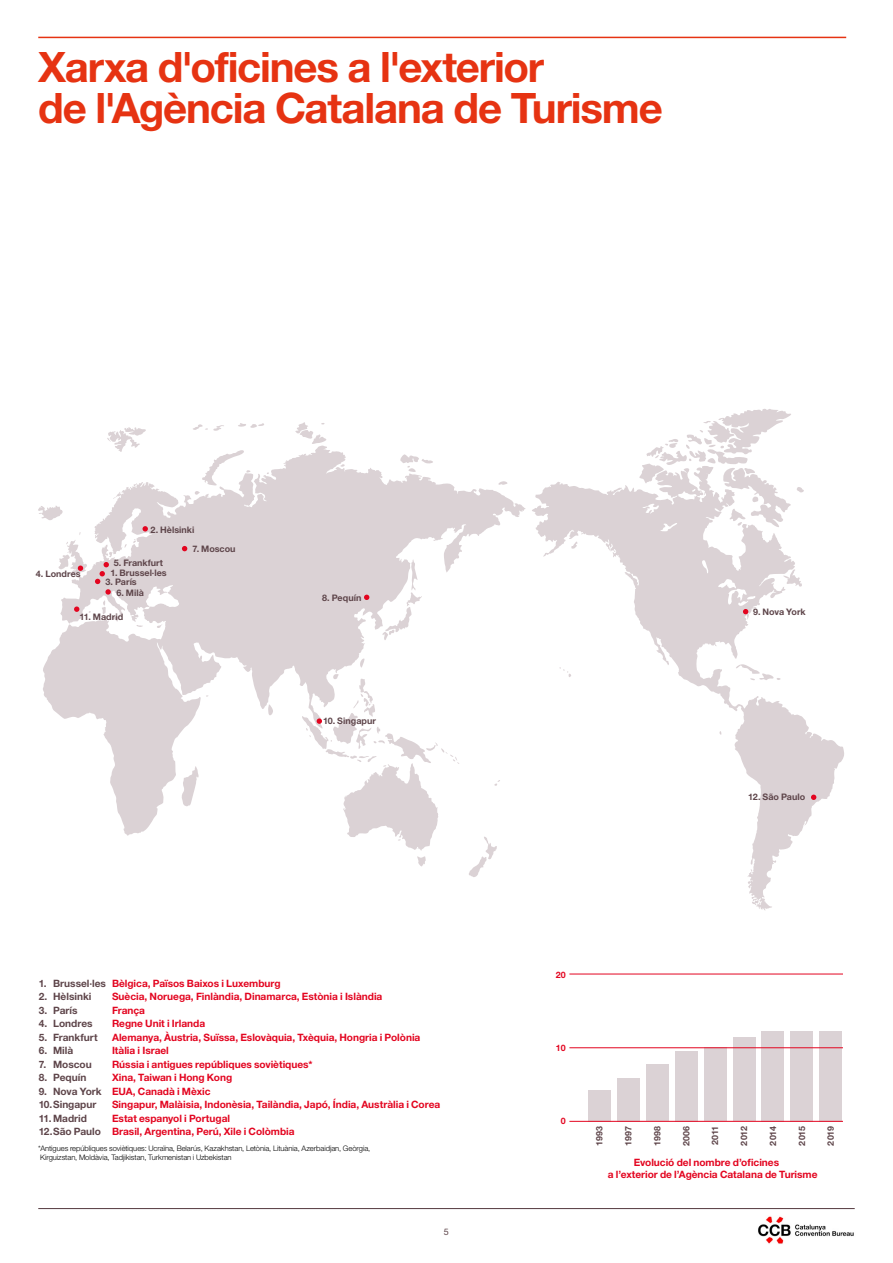
<style>
.page{position:relative;width:893px;height:1263px;background:#fff}
.page>*{position:absolute;margin:0;border:0;box-sizing:border-box;transform-origin:0 0}
.TITOL{font:700 42px/40.5px "Helvetica Neue LT Std";letter-spacing:-.03em;color:#e63312}
.LISTA{font:700 10.2px/12.3px "Helvetica Neue LT Std";color:#e30520}
.LISTA-2{font:700 10.2px "Helvetica Neue LT Std";color:#5e454a}
.LISTA-3{font:700 9px "Helvetica Neue LT Std";color:#5e454a}
.t1{font:9px "Helvetica Neue LT Std";color:#5e454a}
.petit{font:700 8.85px "Helvetica Neue LT Std";letter-spacing:-.01em;color:#5e454a}
.petit-2{font:700 8.85px "Helvetica Neue LT Std";color:#e30520}
.FONT{font:300 7.65px/9.4px "Helvetica Neue LT Std";letter-spacing:-.005em;color:#000}
.LISTA-4{font:300 6.75px "Helvetica Neue LT Std";letter-spacing:-.005em;color:#000}
</style>
<div class="page">
<hr style="left:38px;top:1208px;width:817px;height:1px;background:#5e454a">
<img style="left:758px;top:1216px;width:96px;height:28px">
<hr style="left:38px;top:37px;width:808px;height:1px;background:#e63312">
<div style="left:819px;top:1031px;width:23px;height:90px;background:#dbd2d5"></div>
<div style="left:588px;top:1090px;width:23px;height:31px;background:#dbd2d5"></div>
<div style="left:646px;top:1064px;width:22px;height:57px;background:#dbd2d5"></div>
<div style="left:617px;top:1078px;width:23px;height:43px;background:#dbd2d5"></div>
<div style="left:675px;top:1051px;width:22px;height:70px;background:#dbd2d5"></div>
<div style="left:704px;top:1047px;width:22px;height:74px;background:#dbd2d5"></div>
<div style="left:733px;top:1037px;width:22px;height:84px;background:#dbd2d5"></div>
<div style="left:762px;top:1031px;width:22px;height:90px;background:#dbd2d5"></div>
<div style="left:791px;top:1031px;width:22px;height:90px;background:#dbd2d5"></div>
<hr style="left:569px;top:974px;width:274px;height:1px;background:#e30520">
<hr style="left:569px;top:1121px;width:274px;height:1px;background:#e30520">
<hr style="left:569px;top:1047px;width:274px;height:1px;background:#e30520">
<svg style="left:238px;top:423px;width:26px;height:5px"></svg>
<svg style="left:43px;top:445px;width:483px;height:391px"></svg>
<svg style="left:148px;top:730px;width:15px;height:43px"></svg>
<svg style="left:190px;top:586px;width:20px;height:36px"></svg>
<svg style="left:218px;top:587px;width:8px;height:11px"></svg>
<svg style="left:254px;top:587px;width:14px;height:7px"></svg>
<svg style="left:322px;top:553px;width:14px;height:17px"></svg>
<svg style="left:107px;top:427px;width:39px;height:25px"></svg>
<svg style="left:194px;top:449px;width:57px;height:47px"></svg>
<svg style="left:193px;top:424px;width:31px;height:7px"></svg>
<svg style="left:295px;top:422px;width:31px;height:22px"></svg>
<svg style="left:340px;top:464px;width:5px;height:3px"></svg>
<svg style="left:399px;top:454px;width:34px;height:18px"></svg>
<svg style="left:497px;top:481px;width:11px;height:4px"></svg>
<svg style="left:382px;top:559px;width:40px;height:81px"></svg>
<svg style="left:359px;top:658px;width:6px;height:10px"></svg>
<svg style="left:268px;top:704px;width:5px;height:12px"></svg>
<svg style="left:181px;top:765px;width:18px;height:42px"></svg>
<svg style="left:469px;top:837px;width:28px;height:40px"></svg>
<svg style="left:494px;top:779px;width:6px;height:7px"></svg>
<svg style="left:181px;top:654px;width:7px;height:4px"></svg>
<svg style="left:532px;top:482px;width:312px;height:428px"></svg>
<svg style="left:745px;top:525px;width:4px;height:3px"></svg>
<svg style="left:750px;top:673px;width:31px;height:8px"></svg>
<svg style="left:719px;top:730px;width:3px;height:5px"></svg>
<svg style="left:638px;top:409px;width:166px;height:94px"></svg>
<svg style="left:783px;top:569px;width:19px;height:18px"></svg>
<svg style="left:563px;top:669px;width:8px;height:9px"></svg>
<svg style="left:747px;top:595px;width:9px;height:5px"></svg>
<svg style="left:38px;top:505px;width:110px;height:122px"></svg>
<svg style="left:182px;top:546px;width:5px;height:5px"></svg>
<svg style="left:364px;top:595px;width:5px;height:5px"></svg>
<svg style="left:302px;top:674px;width:158px;height:192px"></svg>
<svg style="left:743px;top:609px;width:5px;height:5px"></svg>
<svg style="left:811px;top:794px;width:5px;height:6px"></svg>
<p class="TITOL" style="left:38px;top:46px;width:626px">Xarxa d'oficines a l'exterior<br>de l'Agència Catalana de Turisme</p>
<p class="LISTA-3" style="left:36px;top:569px;width:46px">4. Londres</p>
<p class="LISTA-3" style="left:151px;top:524px;width:45px">2. Hèlsinki</p>
<p class="LISTA-3" style="left:192px;top:544px;width:45px">7. Moscou</p>
<p class="LISTA-3" style="left:114px;top:558px;width:51px">5. Frankfurt</p>
<p class="LISTA-3" style="left:116px;top:587px;width:29px">6. Milà</p>
<p class="LISTA-3" style="left:110px;top:567px;width:58px">1. Brussel·les</p>
<p class="LISTA-3" style="left:106px;top:576px;width:33px">3. París</p>
<p class="LISTA-4" style="left:95px;top:582px;width:23px">3. París</p>
<p class="LISTA-3" style="left:80px;top:612px;width:45px">11. Madrid</p>
<p class="LISTA-3" style="left:322px;top:592px;width:41px">8. Pequín</p>
<p class="LISTA-3" style="left:323px;top:715px;width:54px">10. Singapur</p>
<p class="LISTA" style="left:112px;top:976px;width:170px">Bèlgica, Països Baixos i Luxemburg</p>
<p class="LISTA" style="left:112px;top:990px;width:272px">Suècia, Noruega, Finlàndia, Dinamarca, Estònia i Islàndia</p>
<p class="LISTA" style="left:112px;top:1004px;width:35px">França</p>
<p class="LISTA" style="left:112px;top:1017px;width:95px">Regne Unit i Irlanda</p>
<p class="LISTA" style="left:112px;top:1031px;width:310px">Alemanya, Àustria, Suïssa, Eslovàquia, Txèquia, Hongria i Polònia</p>
<p class="LISTA" style="left:112px;top:1044px;width:58px">Itàlia i Israel</p>
<p class="LISTA" style="left:112px;top:1058px;width:202px">Rússia i antigues repúbliques soviètiques*</p>
<p class="LISTA" style="left:112px;top:1071px;width:122px">Xina, Taiwan i Hong Kong</p>
<p class="LISTA" style="left:112px;top:1085px;width:100px">EUA, Canadà i Mèxic</p>
<p class="LISTA" style="left:112px;top:1098px;width:330px">Singapur, Malàisia, Indonèsia, Tailàndia, Japó, Índia, Austràlia i Corea</p>
<p class="LISTA" style="left:112px;top:1112px;width:120px">Estat espanyol i Portugal</p>
<p class="LISTA" style="left:112px;top:1125px;width:184px">Brasil, Argentina, Perú, Xile i Colòmbia</p>
<p class="FONT" style="left:38px;top:1143px;width:334px">*Antigues repúbliques soviètiques: Ucraïna, Belarús, Kazakhstan, Letònia, Lituània, Azerbaidjan, Geòrgia,<br>Kirguizstan, Moldàvia, Tadjikistan, Turkmenistan i Uzbekistan</p>
<p class="LISTA-2" style="left:39px;top:977px;width:69px">1. Brussel·les</p>
<p class="LISTA-2" style="left:39px;top:990px;width:54px">2. Hèlsinki</p>
<p class="LISTA-2" style="left:39px;top:1004px;width:40px">3. París</p>
<p class="LISTA-2" style="left:39px;top:1017px;width:55px">4. Londres</p>
<p class="LISTA-2" style="left:39px;top:1031px;width:60px">5. Frankfurt</p>
<p class="LISTA-2" style="left:39px;top:1044px;width:36px">6. Milà</p>
<p class="LISTA-2" style="left:39px;top:1058px;width:54px">7. Moscou</p>
<p class="LISTA-2" style="left:39px;top:1071px;width:49px">8. Pequín</p>
<p class="LISTA-2" style="left:39px;top:1085px;width:64px">9. Nova York</p>
<p class="LISTA-2" style="left:39px;top:1098px;width:59px">10.Singapur</p>
<p class="LISTA-2" style="left:39px;top:1112px;width:50px">11. Madrid</p>
<p class="LISTA-2" style="left:39px;top:1125px;width:64px">12.São Paulo</p>
<p class="t1" style="left:444px;top:1227px;width:7px">5</p>
<p class="LISTA-3" style="left:753px;top:606px;width:54px">9. Nova York</p>
<p class="LISTA-3" style="left:748px;top:791px;width:59px">12. São Paulo</p>
<p class="petit-2" style="left:556px;top:969px;width:11px">20</p>
<p class="petit-2" style="left:556px;top:1042px;width:11px">10</p>
<p class="petit-2" style="left:561px;top:1115px;width:6px">0</p>
<p class="petit" style="left:594px;top:1145px;width:21px;rotate:-90deg">1993</p>
<p class="petit" style="left:623px;top:1145px;width:21px;rotate:-90deg">1997</p>
<p class="petit" style="left:652px;top:1145px;width:21px;rotate:-90deg">1998</p>
<p class="petit" style="left:681px;top:1145px;width:21px;rotate:-90deg">2006</p>
<p class="petit" style="left:710px;top:1145px;width:20px;rotate:-90deg">2011</p>
<p class="petit" style="left:739px;top:1145px;width:21px;rotate:-90deg">2012</p>
<p class="petit" style="left:767px;top:1145px;width:21px;rotate:-90deg">2014</p>
<p class="petit" style="left:796px;top:1145px;width:21px;rotate:-90deg">2015</p>
<p class="petit" style="left:825px;top:1145px;width:21px;rotate:-90deg">2019</p>
<p class="LISTA" style="left:608px;top:1155px;width:211px;text-indent:26px">Evolució del nombre d’oficines<br>a l’exterior de l’Agència Catalana de Turisme</p>
</div>
